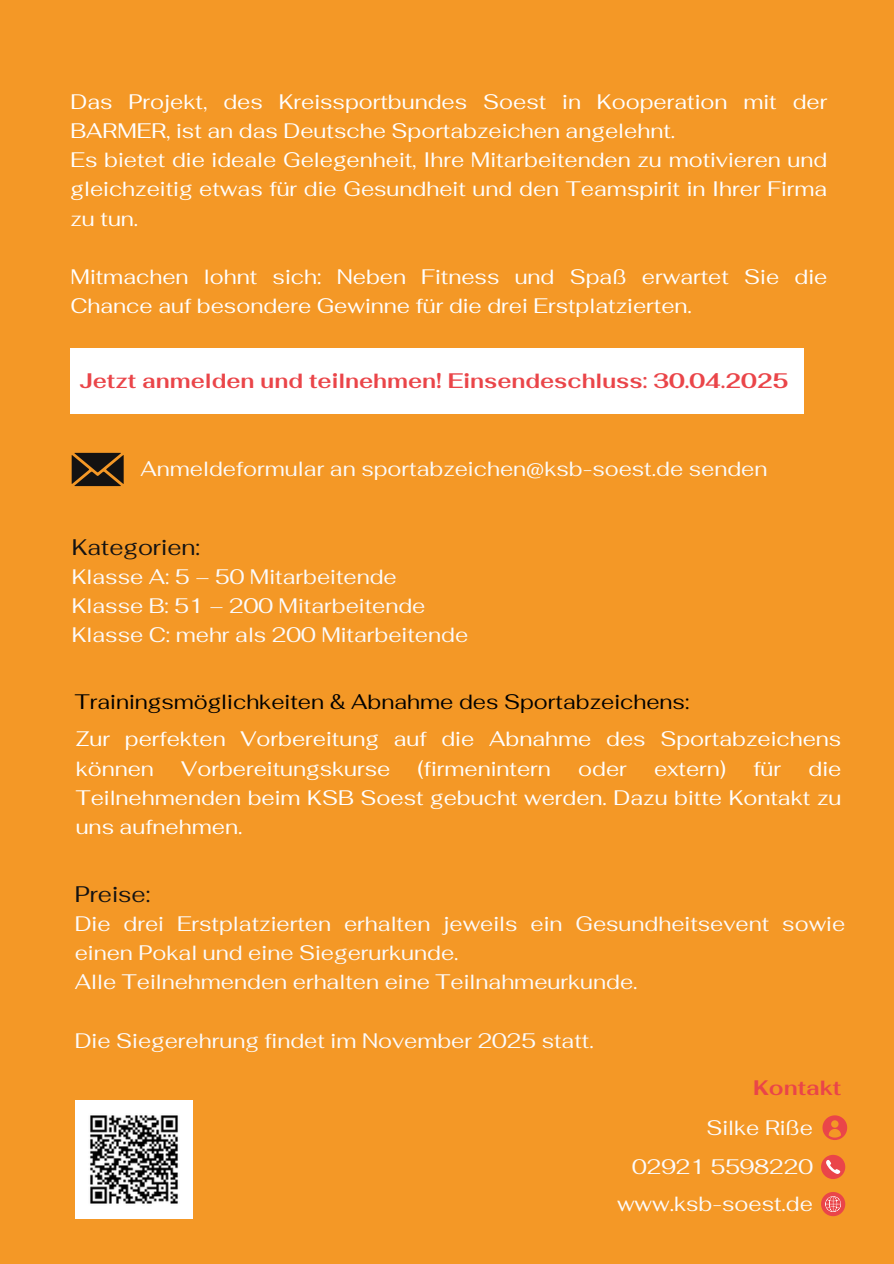
<style>
.page{position:relative;width:894px;height:1264px;background:#fff}
.page>*{position:absolute;margin:0;border:0;box-sizing:border-box;transform-origin:0 0}
.t1{font:22.5px "Fahkwang";color:#131212}
.t2{font:21px/29.2px "Fahkwang";color:#fff}
.t3{font:21px/29.2px "Fahkwang";color:#fcfbfb}
.t4{font:700 21px "Fahkwang";color:#ea4549}
.t5{font:21px "Fahkwang";color:#000}
</style>
<div class="page">
<div style="left:0;top:0;width:893px;height:1263px;background:#f49826"></div>
<svg style="left:820px;top:1154px;width:25px;height:24px"></svg>
<svg style="left:825px;top:1159px;width:15px;height:15px"></svg>
<svg style="left:821px;top:1192px;width:24px;height:24px"></svg>
<svg style="left:72px;top:453px;width:51px;height:33px;background:#3d2b15"></svg>
<svg style="left:822px;top:1115px;width:25px;height:25px"></svg>
<div style="left:70px;top:348px;width:734px;height:66px;background:#fff"></div>
<img style="left:76px;top:1100px;width:117px;height:117px">
<p class="t2" style="left:70px;top:86px;width:758px">Das Projekt, des Kreissportbundes Soest in Kooperation mit der<br>BARMER, ist an das Deutsche Sportabzeichen angelehnt.</p>
<p class="t2" style="left:70px;top:145px;width:758px;text-align:justify">Es bietet die ideale Gelegenheit, Ihre Mitarbeitenden zu motivieren und gleichzeitig etwas für die Gesundheit und den Teamspirit in Ihrer Firma zu tun.</p>
<p class="t2" style="left:70px;top:262px;width:758px">Mitmachen lohnt sich: Neben Fitness und Spaß erwartet Sie die<br>Chance auf besondere Gewinne für die drei Erstplatzierten.</p>
<p class="t4" style="left:80px;top:366px;width:710px">Jetzt anmelden und teilnehmen! Einsendeschluss: 30.04.2025</p>
<p class="t3" style="left:140px;top:454px;width:628px">Anmeldeformular an sportabzeichen@ksb-soest.de senden</p>
<p class="t1" style="left:72px;top:532px;width:130px">Kategorien:</p>
<p class="t3" style="left:72px;top:561px;width:326px">Klasse A: 5 – 50 Mitarbeitende</p>
<p class="t3" style="left:72px;top:591px;width:355px">Klasse B: 51 – 200 Mitarbeitende</p>
<p class="t3" style="left:72px;top:620px;width:398px">Klasse C: mehr als 200 Mitarbeitende</p>
<p class="t5" style="left:75px;top:687px;width:616px">Trainingsmöglichkeiten &amp; Abnahme des Sportabzeichens:</p>
<p class="t2" style="left:76px;top:724px;width:767px">Zur perfekten Vorbereitung auf die Abnahme des Sportabzeichens können</p>
<p class="t2" style="left:181px;top:753px;width:210px">Vorbereitungskurse</p>
<p class="t2" style="left:417px;top:753px;width:135px">(firmenintern</p>
<p class="t2" style="left:578px;top:753px;width:50px">oder</p>
<p class="t2" style="left:654px;top:753px;width:73px">extern)</p>
<p class="t2" style="left:753px;top:753px;width:29px">für</p>
<p class="t2" style="left:76px;top:753px;width:767px;text-align:justify;text-indent:732px">die Teilnehmenden beim KSB Soest gebucht werden. Dazu bitte Kontakt zu uns aufnehmen.</p>
<p class="t1" style="left:75px;top:878px;width:77px">Preise:</p>
<p class="t3" style="left:75px;top:908px;width:771px">Die drei Erstplatzierten erhalten jeweils ein Gesundheitsevent sowie einen Pokal und eine Siegerurkunde.</p>
<p class="t3" style="left:75px;top:967px;width:564px">Alle Teilnehmenden erhalten eine Teilnahmeurkunde.</p>
<p class="t3" style="left:75px;top:1025px;width:520px">Die Siegerehrung findet im November 2025 statt.</p>
<p class="t4" style="left:752px;top:1073px;width:90px">Kontakt</p>
<p class="t3" style="left:706px;top:1112px;width:108px">Silke Riße</p>
<p class="t3" style="left:632px;top:1151px;width:182px">02921 5598220</p>
<p class="t3" style="left:617px;top:1189px;width:197px">www.ksb-soest.de</p>
</div>
